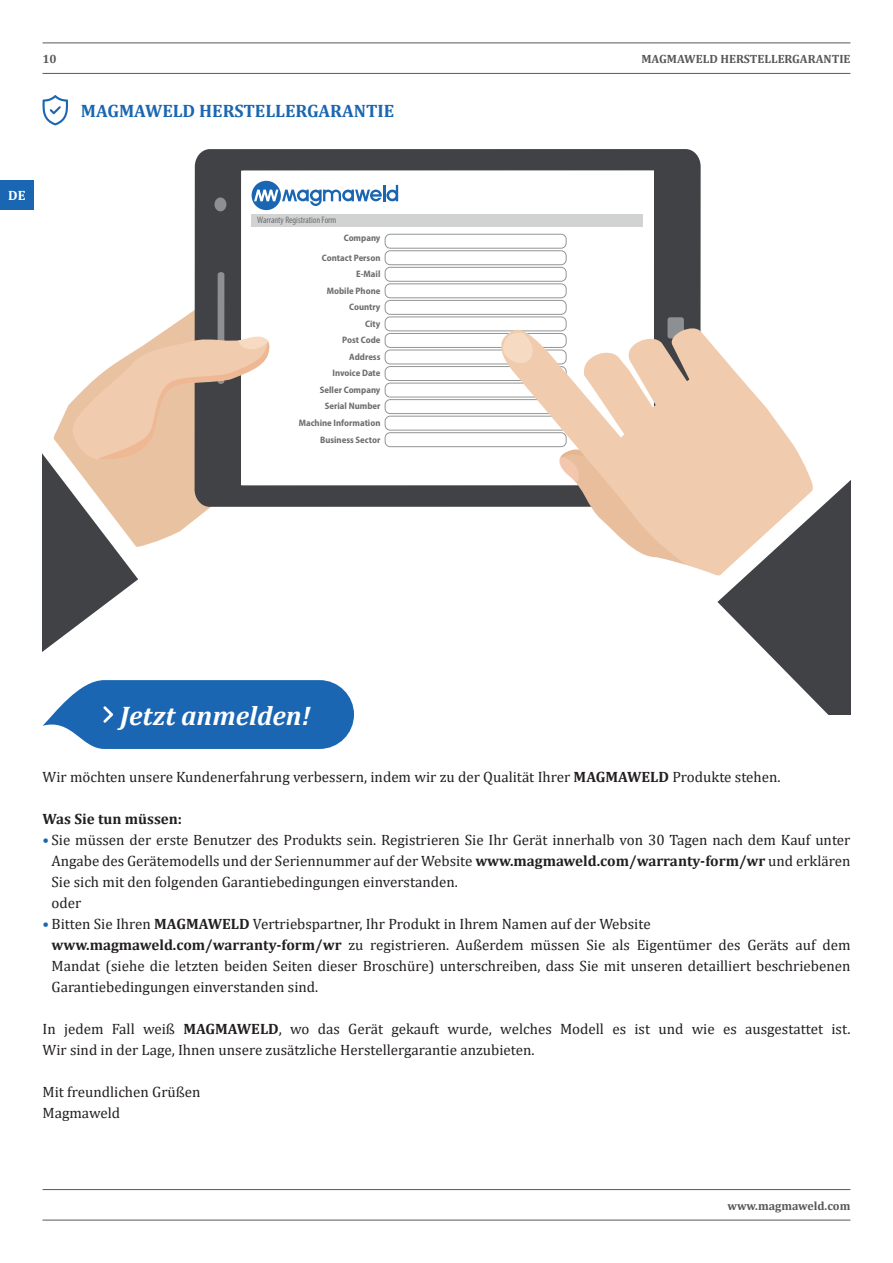
<style>
.page{position:relative;width:893px;height:1263px;background:#fff}
.page>*{position:absolute;margin:0;border:0;box-sizing:border-box;transform-origin:0 0}
.t1{font:italic 700 27px "Cambria";color:#fff}
.t2{font:700 18px "Cambria";color:#1a66b2}
.t3{font:15px/21px "Cambria";color:#231f20;text-align:justify}
.t4{font:700 15px "Cambria";color:#231f20}
.t5{font:700 13.5px "Cambria";color:#fff}
.t6{font:700 12px "Cambria";color:#57585a}
.t7{font:700 semi-condensed 9.3px/16.5px "Myriad Pro";color:#6c6d70;text-align:right}
.t8{font:condensed 9.3px "Myriad Pro";color:#6c6d70}
.s1{font-weight:700}
.s2{color:#1a66b2}
</style>
<div class="page">
<hr style="left:43px;top:43px;width:807px;height:1px;background:#57585a">
<hr style="left:43px;top:73px;width:807px;height:1px;background:#57585a">
<hr style="left:43px;top:1189px;width:807px;height:1px;background:#57585a">
<hr style="left:43px;top:1220px;width:807px;height:1px;background:#57585a">
<div style="left:0;top:180px;width:34px;height:30px;background:#1a66b2"></div>
<div style="left:195px;top:149px;width:506px;height:358px;background:#404246"></div>
<div style="left:667px;top:317px;width:17px;height:21px;background:#8d9093;border-radius:3px"></div>
<svg style="left:214px;top:197px;width:12px;height:14px"></svg>
<div style="left:241px;top:171px;width:413px;height:314px;background:#fff"></div>
<svg style="left:252px;top:181px;width:146px;height:29px"></svg>
<div style="left:385px;top:234px;width:182px;height:15px;border:1px solid #939595;border-radius:5px"></div>
<div style="left:385px;top:250px;width:182px;height:15px;border:1px solid #939595;border-radius:5px"></div>
<div style="left:385px;top:267px;width:182px;height:15px;border:1px solid #939595;border-radius:5px"></div>
<div style="left:385px;top:283px;width:182px;height:15px;border:1px solid #939595;border-radius:5px"></div>
<div style="left:385px;top:300px;width:182px;height:15px;border:1px solid #939595;border-radius:5px"></div>
<div style="left:385px;top:316px;width:182px;height:15px;border:1px solid #939595;border-radius:5px"></div>
<div style="left:385px;top:333px;width:182px;height:15px;border:1px solid #939595;border-radius:5px"></div>
<div style="left:385px;top:350px;width:182px;height:14px;border:1px solid #939595;border-radius:5px"></div>
<div style="left:385px;top:366px;width:182px;height:15px;border:1px solid #939595;border-radius:5px"></div>
<div style="left:385px;top:383px;width:182px;height:14px;border:1px solid #939595;border-radius:5px"></div>
<div style="left:385px;top:399px;width:182px;height:15px;border:1px solid #939595;border-radius:5px"></div>
<div style="left:385px;top:416px;width:182px;height:15px;border:1px solid #939595;border-radius:5px"></div>
<div style="left:385px;top:432px;width:182px;height:15px;border:1px solid #939595;border-radius:5px"></div>
<div style="left:252px;top:214px;width:391px;height:13px;background:#d1d2d2"></div>
<svg style="left:498px;top:323px;width:297px;height:184px;fill:#f0cbad"></svg>
<svg style="left:554px;top:447px;width:296px;height:267px"></svg>
<svg style="left:503px;top:333px;width:30px;height:30px"></svg>
<svg style="left:43px;top:272px;width:311px;height:477px"></svg>
<svg style="left:42px;top:95px;width:26px;height:30px"></svg>
<p class="t6" style="left:43px;top:50px;width:16px">10</p>
<p class="t6" style="left:641px;top:50px;width:211px">MAGMAWELD HERSTELLERGARANTIE</p>
<p class="t2" style="left:81px;top:98px;width:315px">MAGMAWELD HERSTELLERGARANTIE</p>
<p class="t5" style="left:8px;top:186px;width:19px">DE</p>
<p class="t8" style="left:257px;top:214px;width:81px">Warranty Registration Form</p>
<p class="t7" style="left:344px;top:230px;width:38px">Company</p>
<p class="t7" style="left:299px;top:265px;width:83px">E-Mail<br>Mobile Phone<br>Country<br>City<br>Post Code<br>Address<br>Invoice Date<br>Seller Company<br>Serial Number<br>Machine Information<br>Business Sector</p>
<p class="t7" style="left:322px;top:249px;width:60px">Contact Person</p>
<p class="t1" style="left:120px;top:697px;width:192px">Jetzt anmelden!</p>
<p class="t3" style="left:43px;top:766px;width:740px">Wir möchten unsere Kundenerfahrung verbessern, indem wir zu der Qualität Ihrer <span class="s1">MAGMAWELD</span> Produkte stehen.</p>
<p class="t4" style="left:43px;top:808px;width:141px">Was Sie tun müssen:</p>
<p class="t3" style="left:52px;top:829px;width:800px;text-indent:-9px"><span class="s2">•</span> Sie müssen der erste Benutzer des Produkts sein. Registrieren Sie Ihr Gerät innerhalb von 30 Tagen nach dem Kauf unter Angabe des Gerätemodells und der Seriennummer auf der Website <span class="s1">www.magmaweld.com/warranty-form/wr</span> und erklären Sie sich mit den folgenden Garantiebedingungen einverstanden.</p>
<p class="t3" style="left:52px;top:892px;width:31px">oder</p>
<p class="t3" style="left:43px;top:913px;width:610px"><span class="s2">•</span> Bitten Sie Ihren <span class="s1">MAGMAWELD</span> Vertriebspartner, Ihr Produkt in Ihrem Namen auf der Website</p>
<p class="t3" style="left:52px;top:934px;width:800px"><span class="s1">www.magmaweld.com/warranty-form/wr</span> zu registrieren. Außerdem müssen Sie als Eigentümer des Geräts auf dem Mandat (siehe die letzten beiden Seiten dieser Broschüre) unterschreiben, dass Sie mit unseren detailliert beschriebenen Garantiebedingungen einverstanden sind.</p>
<p class="t3" style="left:43px;top:1018px;width:809px">In jedem Fall weiß <span class="s1">MAGMAWELD</span>, wo das Gerät gekauft wurde, welches Modell es ist und wie es ausgestattet ist.<br>Wir sind in der Lage, Ihnen unsere zusätzliche Herstellergarantie anzubieten.</p>
<p class="t3" style="left:43px;top:1081px;width:160px">Mit freundlichen Grüßen</p>
<p class="t3" style="left:43px;top:1102px;width:79px">Magmaweld</p>
<p class="t6" style="left:727px;top:1197px;width:124px">www.magmaweld.com</p>
</div>
